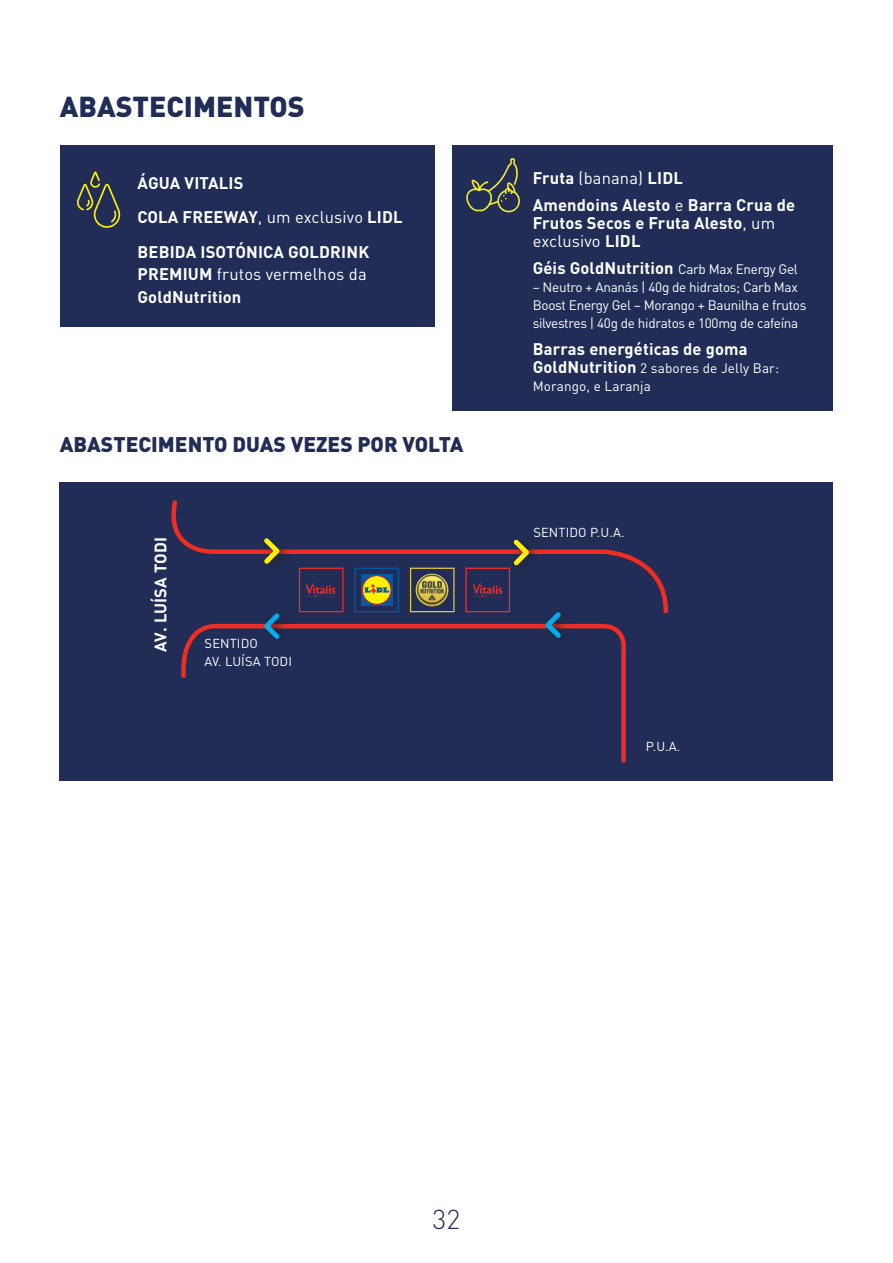
<style>
.page{position:relative;width:893px;height:1263px;background:#fff}
.page>*{position:absolute;margin:0;border:0;box-sizing:border-box;transform-origin:0 0}
.t1{font:900 28.5px "DIN Pro";color:#212d57}
.t2{font:300 27px "DIN Pro";color:#212d57}
.t3{font:900 21px "DIN Pro";color:#212d57}
.t4{font:700 16.65px/34.5px "DIN Pro";letter-spacing:.01em;color:#fff}
.t5{font:700 16.5px "DIN Pro";letter-spacing:.01em;color:#fff}
.t6{font:13.65px/18px "DIN Pro";letter-spacing:-.02em;color:#fff}
.t7{font:13.65px/18px "DIN Pro";letter-spacing:.01em;color:#fff}
.t8{font:12.9px/17.9px "DIN Pro";letter-spacing:.01em;color:#fff}
.s1{font-weight:400}
.s2{font-weight:400;font-size:13.65px}
.s3{font-weight:700;font-size:16.65px}
</style>
<div class="page">
<div style="left:60px;top:145px;width:374px;height:182px;background:#212d57"></div>
<svg style="left:76px;top:172px;width:45px;height:56px"></svg>
<div style="left:452px;top:145px;width:381px;height:266px;background:#212d57"></div>
<svg style="left:466px;top:158px;width:54px;height:55px"></svg>
<div style="left:60px;top:482px;width:773px;height:299px;background:#212d57"></div>
<svg style="left:171px;top:500px;width:497px;height:114px"></svg>
<svg style="left:181px;top:625px;width:445px;height:138px"></svg>
<div style="left:510px;top:535px;width:31px;height:41px;background:#231f20;opacity:.75"></div>
<svg style="left:514px;top:539px;width:15px;height:26px"></svg>
<div style="left:261px;top:534px;width:31px;height:40px;background:#231f20;opacity:.75"></div>
<svg style="left:264px;top:538px;width:16px;height:26px"></svg>
<div style="left:261px;top:609px;width:31px;height:40px;background:#231f20;opacity:.75"></div>
<svg style="left:264px;top:613px;width:16px;height:26px"></svg>
<div style="left:542px;top:608px;width:31px;height:40px;background:#231f20;opacity:.75"></div>
<svg style="left:545px;top:612px;width:16px;height:26px"></svg>
<div style="left:410px;top:568px;width:45px;height:44px;border:1px solid #e2c542"></div>
<img style="left:415px;top:572px;width:35px;height:36px">
<svg style="left:306px;top:583px;width:29px;height:14px"></svg>
<svg style="left:473px;top:583px;width:29px;height:14px"></svg>
<div style="left:354px;top:568px;width:45px;height:44px;border:1px solid #015aa2"></div>
<div style="left:361px;top:574px;width:31px;height:32px;background:#015aa2"></div>
<svg style="left:362px;top:575px;width:30px;height:30px"></svg>
<h1 class="t1" style="left:60px;top:88px;width:246px">ABASTECIMENTOS</h1>
<p class="t4" style="left:138px;top:165px;width:267px">ÁGUA VITALIS<br>COLA FREEWAY<span class="s1">, um exclusivo</span> LIDL<br>BEBIDA ISOTÓNICA GOLDRINK</p>
<p class="t4" style="left:138px;top:262px;width:231px;line-height:22.5px">PREMIUM <span class="s1">frutos vermelhos da<br></span>GoldNutrition</p>
<p class="t3" style="left:60px;top:430px;width:405px">ABASTECIMENTO DUAS VEZES POR VOLTA</p>
<p class="t5" style="left:149px;top:652px;width:117px;rotate:-90deg">AV. LUÍSA TODI</p>
<p class="t8" style="left:205px;top:634px;width:89px">SENTIDO<br>AV. LUÍSA TODI</p>
<p class="t4" style="left:533px;top:164px;width:264px;line-height:27px">Fruta <span class="s1">(banana)</span> LIDL<br>Amendoins Alesto <span class="s1">e</span> Barra Crua de</p>
<p class="t4" style="left:533px;top:213px;width:244px;line-height:18px">Frutos Secos e Fruta Alesto<span class="s1">, um exclusivo</span> LIDL</p>
<p class="t4" style="left:533px;top:250px;width:267px">Géis GoldNutrition <span class="s2">Carb Max Energy Gel</span></p>
<p class="t6" style="left:533px;top:278px;width:275px">– Neutro + Ananás | 40g de hidratos; Carb Max<br>Boost Energy Gel – Morango + Baunilha e frutos silvestres | 40g de hidratos e 100mg de cafeína</p>
<p class="t4" style="left:533px;top:331px;width:216px">Barras energéticas de goma</p>
<p class="t7" style="left:533px;top:359px;width:248px"><span class="s3">GoldNutrition</span> 2 sabores de Jelly Bar:<br>Morango, e Laranja</p>
<p class="t8" style="left:533px;top:523px;width:93px">SENTIDO P.U.A.</p>
<p class="t8" style="left:646px;top:737px;width:36px">P.U.A.</p>
<h2 class="t2" style="left:433px;top:1201px;width:29px">32</h2>
</div>
